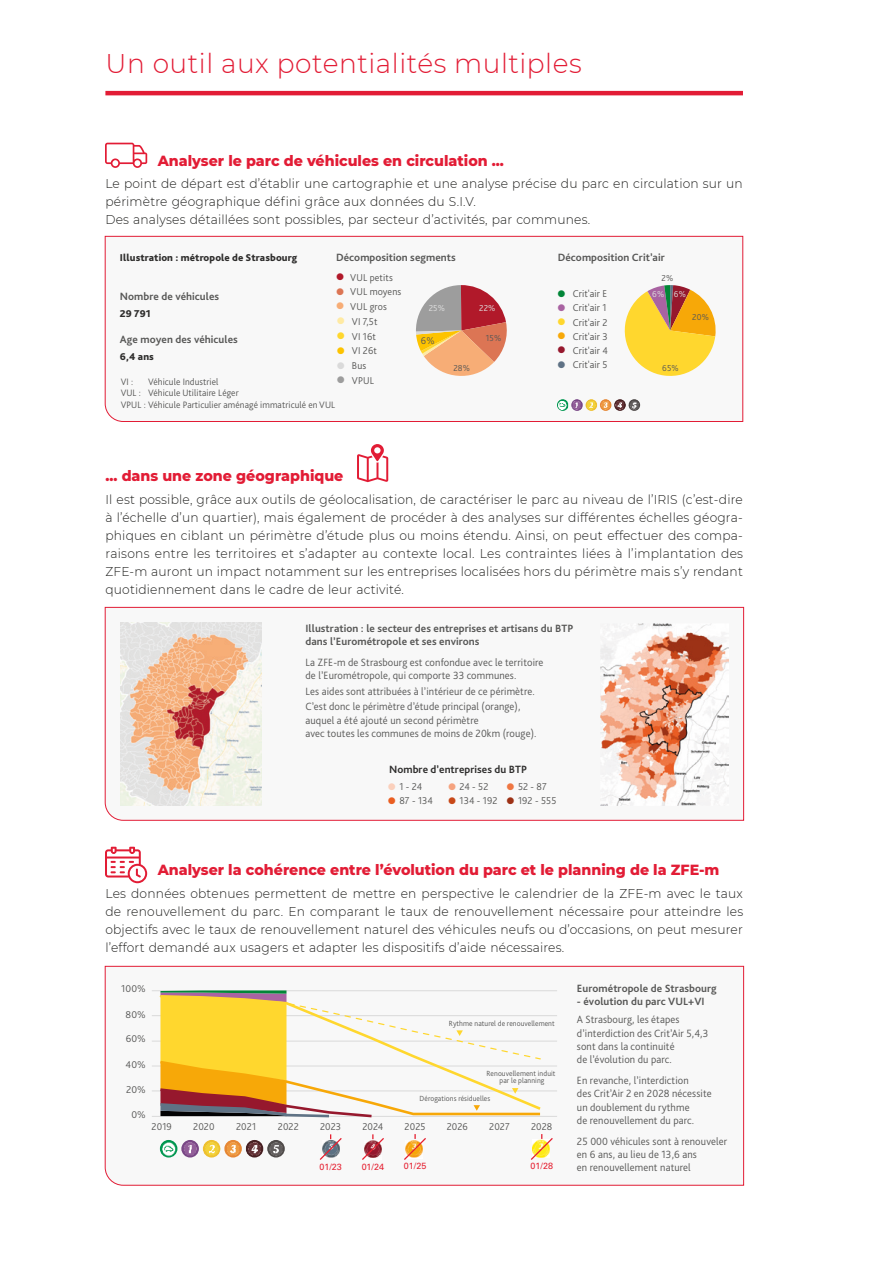
<style>
.page{position:relative;width:893px;height:1263px;background:#fff}
.page>*{position:absolute;margin:0;border:0;box-sizing:border-box;transform-origin:0 0}
.t1{font:300 27px "Montserrat";letter-spacing:.02em;color:#e21c35}
._11_DDPP_H2{font:800 15px "Montserrat";color:#e21c35;scale:.95 1}
.RIPPLE_Normal{font:300 12.75px/18px "Montserrat";letter-spacing:.015em;color:#1d1d1b;text-align:justify;scale:.96 1}
.t2{font:11.7px/14.2px "Wingdings";color:#028638;text-align:justify}
.t3{font:11.7px "Wingdings";color:#fbd0bc}
.t4{font:11.7px "Wingdings";color:#f5a37f}
.t5{font:11.7px "Wingdings";color:#ef7743}
.t6{font:11.7px "Wingdings";color:#ea5e21}
.t7{font:11.7px "Wingdings";color:#c84818}
.t8{font:11.7px "Wingdings";color:#9d3216}
.t9{font:11.7px "Wingdings";color:#dadada}
.t10{font:11.7px "Wingdings";color:#5f7285}
.t11{font:11.7px "Wingdings";color:#9d9d9d}
.t12{font:11.7px "Wingdings";color:#fdc300}
.t13{font:11.7px "Wingdings";color:#ffd72e}
.t14{font:11.7px "Wingdings";color:#ffeaa3}
.t15{font:11.7px "Wingdings";color:#f7ad76}
.t16{font:11.7px "Wingdings";color:#dc7554}
.t17{font:11.7px "Wingdings";color:#b1192a}
.t18{font:300 11.1px/13.2px "Bliss Pro";letter-spacing:.01em;color:#575756;scale:.96 1}
.t19{font:700 11.1px/12.9px "Bliss Pro";letter-spacing:.005em;color:#575756}
.t20{font:700 11.1px "Bliss Pro";letter-spacing:.005em;color:#2e2d2c}
.t21{font:300 10.35px/14.7px "Bliss Pro";letter-spacing:.01em;color:#575756;scale:.96 1}
.t22{font:800 10.35px "Bliss Pro";letter-spacing:.01em;color:#2e2d2c}
.t23{font:300 10.35px "Bliss Pro";letter-spacing:.01em;color:#575756}
.t24{font:300 9.75px "Bliss Pro";letter-spacing:.01em;color:#575756;scale:.96 1}
.t25{font:300 9.15px "Bliss Pro";letter-spacing:.01em;color:#575756;scale:.96 1}
.t26{font:300 9.15px "Bliss Pro";color:#e0e0e0;scale:.96 1}
.t27{font:9px "Univers LT Std";letter-spacing:-.005em;color:#e52031}
.t28{font:300 7.8px/7.8px "Bliss Pro";letter-spacing:.01em;color:#575756;text-align:center;scale:.96 1}
.s1{color:#a963a2}
.s2{color:#ffd72e}
.s3{color:#f7a808}
.s4{color:#96182d}
.s5{font-weight:300}
</style>
<div class="page">
<hr style="left:105px;top:91px;width:638px;height:4px;background:#e21c35">
<svg style="left:105px;top:607px;width:639px;height:214px"></svg>
<svg style="left:105px;top:236px;width:638px;height:186px"></svg>
<svg style="left:105px;top:966px;width:639px;height:219px"></svg>
<svg style="left:357px;top:444px;width:31px;height:38px"></svg>
<svg style="left:105px;top:143px;width:42px;height:25px"></svg>
<svg style="left:105px;top:847px;width:42px;height:36px"></svg>
<p class="t1" style="left:105px;top:45px;width:478px">Un outil aux potentialités multiples</p>
<p class="_11_DDPP_H2" style="left:158px;top:149px;width:366px">Analyser le parc de véhicules en circulation ...</p>
<p class="RIPPLE_Normal" style="left:105px;top:174px;width:665px">Le point de départ est d’établir une cartographie et une analyse précise du parc en circulation sur un périmètre géographique défini grâce aux données du S.I.V.</p>
<p class="RIPPLE_Normal" style="left:105px;top:210px;width:507px">Des analyses détaillées sont possibles, par secteur d’activités, par communes.</p>
<p class="t22" style="left:120px;top:251px;width:179px">Illustration : métropole de Strasbourg</p>
<p class="t19" style="left:336px;top:251px;width:121px">Décomposition segments</p>
<p class="t19" style="left:558px;top:251px;width:109px">Décomposition Crit’air</p>
<p class="t17" style="left:336px;top:270px;width:10px">●</p>
<p class="t21" style="left:350px;top:270px;width:55px">VUL petits<br>VUL moyens<br>VUL gros</p>
<p class="t16" style="left:336px;top:285px;width:10px">●</p>
<p class="t2" style="left:557px;top:286px;width:10px">● <span class="s1">● </span><span class="s2">● </span><span class="s3">● </span><span class="s4">●</span></p>
<p class="t19" style="left:120px;top:290px;width:101px">Nombre de véhicules</p>
<p class="t15" style="left:336px;top:300px;width:10px">●</p>
<p class="t26" style="left:429px;top:303px;width:18px">25%</p>
<p class="t26" style="left:479px;top:303px;width:18px">22%</p>
<p class="t25" style="left:486px;top:333px;width:18px">15%</p>
<p class="t25" style="left:453px;top:362px;width:19px">28%</p>
<p class="t22" style="left:120px;top:307px;width:32px">29 791</p>
<p class="t22" style="left:120px;top:350px;width:36px">6,4 ans</p>
<p class="t14" style="left:336px;top:315px;width:10px">●</p>
<p class="t21" style="left:352px;top:314px;width:28px">VI 7,5t<br>VI 16t<br>VI 26t</p>
<p class="t13" style="left:336px;top:329px;width:10px">●</p>
<p class="t19" style="left:120px;top:333px;width:120px">Age moyen des véhicules</p>
<p class="t21" style="left:421px;top:333px;width:16px">6%</p>
<p class="t12" style="left:336px;top:344px;width:10px">●</p>
<p class="t9" style="left:336px;top:359px;width:10px">●</p>
<p class="t10" style="left:557px;top:358px;width:10px">●</p>
<p class="t11" style="left:336px;top:374px;width:10px">●</p>
<p class="t21" style="left:352px;top:358px;width:16px">Bus</p>
<p class="t21" style="left:352px;top:373px;width:25px">VPUL</p>
<p class="t24" style="left:121px;top:375px;width:14px">VI :</p>
<p class="t24" style="left:148px;top:375px;width:75px">Véhicule Industriel</p>
<p class="t24" style="left:121px;top:399px;width:225px">VPUL : Véhicule Particulier aménagé immatriculé en VUL</p>
<p class="t24" style="left:121px;top:387px;width:124px">VUL : Véhicule Utilitaire Léger</p>
<p class="t21" style="left:573px;top:286px;width:37px">Crit'air E</p>
<p class="t21" style="left:573px;top:301px;width:37px">Crit'air 1</p>
<p class="t21" style="left:573px;top:315px;width:38px">Crit'air 2</p>
<p class="t21" style="left:573px;top:329px;width:38px">Crit'air 3</p>
<p class="t21" style="left:573px;top:343px;width:38px">Crit'air 4</p>
<p class="t21" style="left:573px;top:357px;width:38px">Crit'air 5</p>
<p class="t25" style="left:662px;top:272px;width:14px">2%</p>
<p class="t26" style="left:652px;top:288px;width:14px">6%</p>
<p class="t26" style="left:674px;top:288px;width:14px">6%</p>
<p class="t25" style="left:692px;top:311px;width:19px">20%</p>
<p class="t25" style="left:662px;top:362px;width:19px">65%</p>
<p class="_11_DDPP_H2" style="left:105px;top:465px;width:252px">... dans une zone géographique</p>
<p class="RIPPLE_Normal" style="left:105px;top:490px;width:666px">Il est possible, grâce aux outils de géolocalisation, de caractériser le parc au niveau de l’IRIS (c’est-dire à l’échelle d’un quartier), mais également de procéder à des analyses sur différentes échelles géogra&shy;phiques en ciblant un périmètre d’étude plus ou moins étendu. Ainsi, on peut effectuer des compa&shy;raisons entre les territoires et s’adapter au contexte local. Les contraintes liées à l’implantation des ZFE-m auront un impact notamment sur les entreprises localisées hors du périmètre mais s’y rendant quotidiennement dans le cadre de leur activité.</p>
<p class="t19" style="left:305px;top:622px;width:270px">Illustration : le secteur des entreprises et artisans du BTP dans l’Eurométropole et ses environs</p>
<p class="t18" style="left:305px;top:655px;width:249px">La ZFE-m de Strasbourg est confondue avec le territoire de l’Eurométropole, qui comporte 33 communes.</p>
<p class="t18" style="left:305px;top:683px;width:240px;line-height:15.9px">Les aides sont attribuées à l’intérieur de ce périmètre.<br>C’est donc le périmètre d’étude principal (orange),</p>
<p class="t18" style="left:305px;top:713px;width:242px">auquel a été ajouté un second périmètre<br>avec toutes les communes de moins de 20km (rouge).</p>
<p class="t20" style="left:389px;top:762px;width:140px">Nombre d’entreprises du BTP</p>
<p class="t21" style="left:399px;top:779px;width:37px;line-height:14.1px">1 - 24<br>87 - 134</p>
<p class="t21" style="left:460px;top:779px;width:32px">24 - 52</p>
<p class="t21" style="left:518px;top:779px;width:32px">52 - 87</p>
<p class="t3" style="left:388px;top:780px;width:10px">●</p>
<p class="t4" style="left:448px;top:780px;width:10px">●</p>
<p class="t5" style="left:506px;top:780px;width:10px">●</p>
<p class="t6" style="left:388px;top:795px;width:10px">●</p>
<p class="t7" style="left:448px;top:795px;width:10px">●</p>
<p class="t8" style="left:506px;top:795px;width:10px">●</p>
<p class="t21" style="left:460px;top:793px;width:41px">134 - 192</p>
<p class="t21" style="left:518px;top:793px;width:41px">192 - 555</p>
<p class="_11_DDPP_H2" style="left:158px;top:859px;width:593px">Analyser la cohérence entre l’évolution du parc et le planning de la ZFE-m</p>
<p class="RIPPLE_Normal" style="left:105px;top:884px;width:666px">Les données obtenues permettent de mettre en perspective le calendrier de la ZFE-m avec le taux de renouvellement du parc. En comparant le taux de renouvellement nécessaire pour atteindre les objectifs avec le taux de renouvellement naturel des véhicules neufs ou d’occasions, on peut mesurer l’effort demandé aux usagers et adapter les dispositifs d’aide nécessaires.</p>
<p class="t23" style="left:121px;top:982px;width:26px">100%</p>
<p class="t23" style="left:126px;top:1008px;width:22px">80%</p>
<p class="t23" style="left:126px;top:1032px;width:22px">60%</p>
<p class="t23" style="left:126px;top:1058px;width:22px">40%</p>
<p class="t23" style="left:126px;top:1083px;width:21px">20%</p>
<p class="t23" style="left:131px;top:1108px;width:16px">0%</p>
<p class="t28" style="left:449px;top:1019px;width:112px">Rythme naturel de renouvellement</p>
<p class="t28" style="left:487px;top:1069px;width:73px">Renouvellement induit par le planning</p>
<p class="t28" style="left:420px;top:1094px;width:75px">Dérogations résiduelles</p>
<p class="t21" style="left:152px;top:1119px;width:23px">2019</p>
<p class="t21" style="left:193px;top:1119px;width:24px">2020</p>
<p class="t21" style="left:236px;top:1119px;width:22px">2021</p>
<p class="t21" style="left:278px;top:1119px;width:23px">2022</p>
<p class="t21" style="left:320px;top:1119px;width:23px">2023</p>
<p class="t21" style="left:362px;top:1119px;width:23px">2024</p>
<p class="t21" style="left:405px;top:1119px;width:23px">2025</p>
<p class="t21" style="left:447px;top:1119px;width:24px">2026</p>
<p class="t21" style="left:489px;top:1119px;width:23px">2027</p>
<p class="t21" style="left:531px;top:1119px;width:24px">2028</p>
<p class="t27" style="left:319px;top:1161px;width:24px">01/23</p>
<p class="t27" style="left:362px;top:1161px;width:24px">01/24</p>
<p class="t27" style="left:404px;top:1160px;width:24px">01/25</p>
<p class="t27" style="left:531px;top:1160px;width:24px">01/28</p>
<p class="t19" style="left:577px;top:982px;width:141px">Eurométropole de Strasbourg</p>
<p class="t19" style="left:577px;top:992px;width:129px;line-height:18.3px">- évolution du parc VUL+VI<br><span class="s5">A Strasbourg, les étapes</span></p>
<p class="t18" style="left:577px;top:1026px;width:138px">d’interdiction des Crit’Air 5,4,3 sont dans la continuité<br>de l’évolution du parc.</p>
<p class="t18" style="left:577px;top:1074px;width:142px">En revanche, l’interdiction<br>des Crit’Air 2 en 2028 nécessite un doublement du rythme<br>de renouvellement du parc.</p>
<p class="t18" style="left:577px;top:1134px;width:158px">25 000 véhicules sont à renouveler en 6 ans, au lieu de 13,6 ans<br>en renouvellement naturel</p>
</div>
